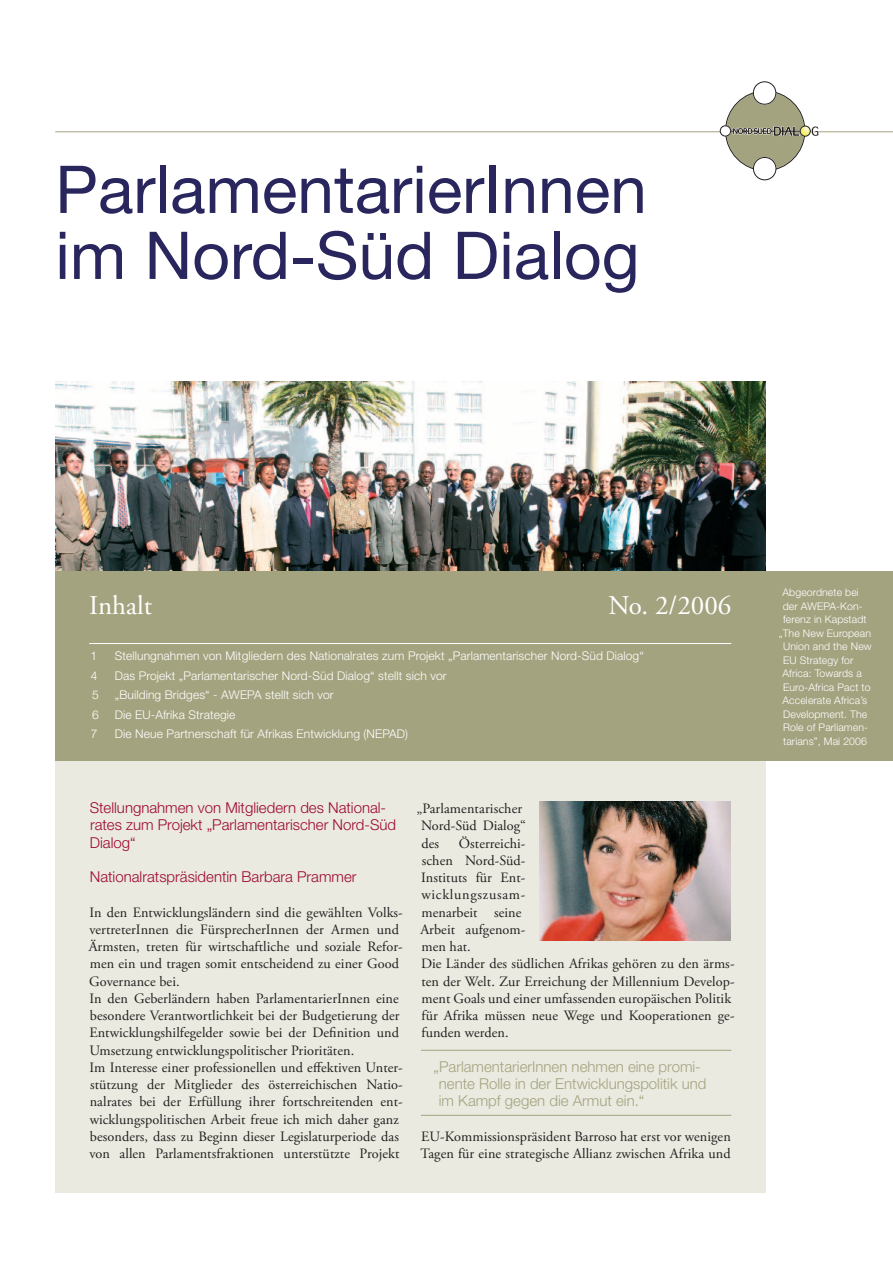
<style>
.page{position:relative;width:893px;height:1263px;background:#fff}
.page>*{position:absolute;margin:0;border:0;box-sizing:border-box;transform-origin:0 0}
.t1{font:66px/66px "Helvetica Neue LT Std";color:#29265d}
.t2{font:27px "Adobe Garamond Pro";color:#fff}
.t3{font:300 15px/17.2px "Helvetica Neue LT Std";color:#9e0832}
.t4{font:300 15px/17.2px "Helvetica Neue LT Std";color:#a4a380}
.t5{font:14.25px/17.2px "Adobe Garamond Pro";letter-spacing:.005em;color:#231f20}
.t6{font:300 12px "Helvetica Neue LT Std";letter-spacing:.01em;color:#fff}
.t7{font:300 10.5px "Helvetica Neue LT Std";letter-spacing:.01em;color:#fff}
</style>
<div class="page">
<div style="left:55px;top:762px;width:710px;height:431px;background:#eaeae0"></div>
<img style="left:55px;top:382px;width:710px;height:190px">
<div style="left:55px;top:572px;width:710px;height:189px;background:#a4a380"></div>
<div style="left:765px;top:572px;width:128px;height:189px;background:#a4a380"></div>
<hr style="left:89px;top:643px;width:642px;height:1px;background:#fff">
<hr style="left:55px;top:131px;width:838px;height:1px;background:#a4a380">
<div style="left:726px;top:91px;width:79px;height:80px;background:#a4a380;border-radius:50%"></div>
<svg style="left:753px;top:96px;width:23px;height:7px"></svg>
<div style="left:753px;top:82px;width:23px;height:22px;background:#fff;border-radius:50%"></div>
<div style="left:753px;top:81px;width:23px;height:24px;border:1px solid #231f20;border-radius:50%"></div>
<div style="left:753px;top:157px;width:23px;height:23px;background:#fff;border:1px solid #231f20;border-radius:50%"></div>
<div style="left:720px;top:126px;width:11px;height:10px;background:#fff;border-radius:50%"></div>
<div style="left:720px;top:125px;width:11px;height:11px;border:1px solid #231f20;border-radius:50%"></div>
<svg style="left:726px;top:125px;width:93px;height:12px"></svg>
<img style="left:539px;top:801px;width:192px;height:139px">
<hr style="left:421px;top:1050px;width:310px;height:1px;background:#a4a380">
<hr style="left:421px;top:1115px;width:310px;height:1px;background:#a4a380">
<h1 class="t1" style="left:55px;top:163px;width:593px">ParlamentarierInnen im Nord-Süd Dialog</h1>
<h2 class="t2" style="left:89px;top:595px;width:64px">Inhalt</h2>
<h2 class="t2" style="left:608px;top:595px;width:124px">No. 2/2006</h2>
<p class="t6" style="left:91px;top:651px;width:8px">1</p>
<p class="t6" style="left:115px;top:651px;width:531px">Stellungnahmen von Mitgliedern des Nationalrates zum Projekt „Parlamentarischer Nord-Süd Dialog“</p>
<p class="t6" style="left:91px;top:671px;width:8px">4</p>
<p class="t6" style="left:115px;top:671px;width:333px">Das Projekt „Parlamentarischer Nord-Süd Dialog“ stellt sich vor</p>
<p class="t6" style="left:92px;top:690px;width:8px">5</p>
<p class="t6" style="left:115px;top:690px;width:220px">„Building Bridges“ - AWEPA stellt sich vor</p>
<p class="t6" style="left:92px;top:710px;width:8px">6</p>
<p class="t6" style="left:115px;top:710px;width:122px">Die EU-Afrika Strategie</p>
<p class="t6" style="left:91px;top:729px;width:8px">7</p>
<p class="t6" style="left:115px;top:729px;width:295px">Die Neue Partnerschaft für Afrikas Entwicklung (NEPAD)</p>
<p class="t3" style="left:90px;top:801px;width:308px">Stellungnahmen von Mitgliedern des National&shy;rates zum Projekt „Parlamentarischer Nord-Süd<br>Dialog“</p>
<p class="t3" style="left:90px;top:870px;width:268px">Nationalratspräsidentin Barbara Prammer</p>
<p class="t5" style="left:89px;top:905px;width:316px">In den Entwicklungsländern sind die gewählten Volks&shy;vertreterInnen die FürsprecherInnen der Armen und Ärmsten, treten für wirtschaftliche und soziale Refor&shy;men ein und tragen somit entscheidend zu einer Good Governance bei.<br>In den Geberländern haben ParlamentarierInnen eine besondere Verantwortlichkeit bei der Budgetierung der Entwicklungshilfegelder sowie bei der Definition und Umsetzung entwicklungspolitischer Prioritäten.<br>Im Interesse einer professionellen und effektiven Unter&shy;stützung der Mitglieder des österreichischen Natio&shy;nalrates bei der Erfüllung ihrer fortschreitenden ent&shy;wicklungspolitischen Arbeit freue ich mich daher ganz besonders, dass zu Beginn dieser Legislaturperiode das von allen Parlamentsfraktionen unterstützte Projekt</p>
<p class="t5" style="left:421px;top:801px;width:106px;text-indent:-4px">„Parlamentarischer<br>Nord-Süd Dialog“ des</p>
<p class="t5" style="left:420px;top:836px;width:316px;text-indent:39px">Österreichi-<br>schen Nord-Süd-<br>Instituts für Ent-<br>wicklungszusam-<br>menarbeit seine<br>Arbeit aufgenom-<br>men hat.<br>Die Länder des südlichen Afrikas gehören zu den ärms&shy;ten der Welt. Zur Erreichung der Millennium Develop&shy;ment Goals und einer umfassenden europäischen Politik für Afrika müssen neue Wege und Kooperationen ge&shy;funden werden.</p>
<p class="t4" style="left:439px;top:1059px;width:269px;text-indent:-5px">„ParlamentarierInnen nehmen eine promi&shy;nente Rolle in der Entwicklungspolitik und im Kampf gegen die Armut ein.“</p>
<p class="t5" style="left:420px;top:1129px;width:312px">EU-Kommissionspräsident Barroso hat erst vor wenigen<br>Tagen für eine strategische Allianz zwischen Afrika und</p>
<p class="t7" style="left:782px;top:588px;width:78px">Abgeordnete bei</p>
<p class="t7" style="left:783px;top:602px;width:81px">der AWEPA-Kon-</p>
<p class="t7" style="left:783px;top:615px;width:85px">ferenz in Kapstadt</p>
<p class="t7" style="left:779px;top:629px;width:94px">„The New European</p>
<p class="t7" style="left:783px;top:642px;width:90px">Union and the New</p>
<p class="t7" style="left:783px;top:656px;width:72px">EU Strategy for</p>
<p class="t7" style="left:782px;top:669px;width:81px">Africa: Towards a</p>
<p class="t7" style="left:783px;top:683px;width:89px">Euro-Africa Pact to</p>
<p class="t7" style="left:782px;top:696px;width:86px">Accelerate Africa’s</p>
<p class="t7" style="left:783px;top:710px;width:86px">Development. The</p>
<p class="t7" style="left:783px;top:723px;width:86px">Role of Parliamen-</p>
<p class="t7" style="left:783px;top:737px;width:85px">tarians”, Mai 2006</p>
</div>
